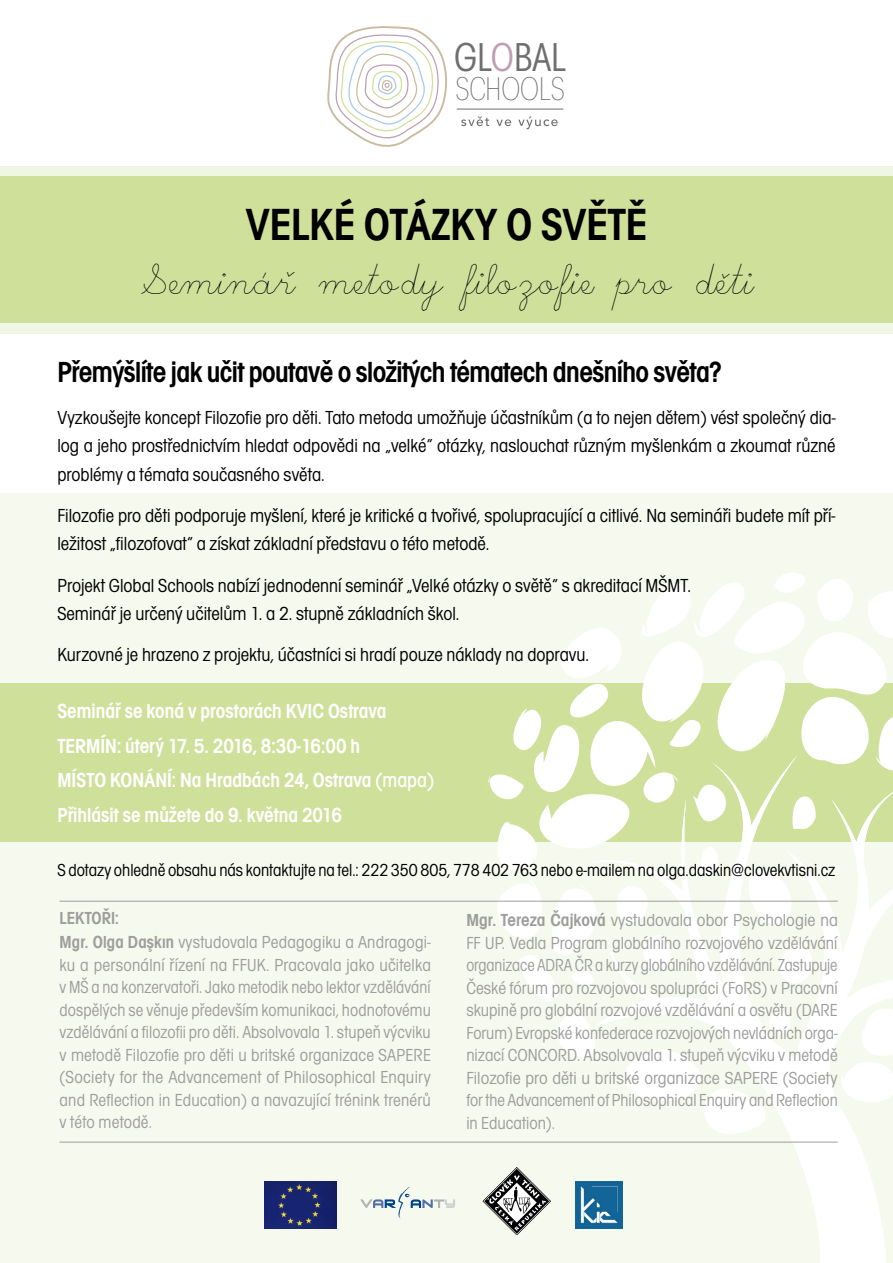
<style>
.page{position:relative;width:893px;height:1263px;background:#fff}
.page>*{position:absolute;margin:0;border:0;box-sizing:border-box;transform-origin:0 0}
.t1{font:46.5px "Avant Gar Got Itc TOT Dem Con";color:#000}
.t2{font:40.5px "Script S";letter-spacing:-.01em;color:#000}
.t3{font:condensed 37.8px "ITC Avant Garde Std";color:#706f6f}
.t4{font:200 condensed 30.9px "ITC Avant Garde Std";color:#706f6f}
.t5{font:30px "Avant Gar Got Itc TOT Dem Con";letter-spacing:-.02em;color:#000}
.t6{font:21px/34.5px "Avant Gar Got Itc TOT Dem Con";color:#fff}
.t7{font:19.5px/28.5px "Avant Gar Got Itc TOT Boo Con";color:#000}
.t8{font:18px/22.5px "Avant Gar Got Itc TOT Boo Con";color:#9d9d9c;text-align:justify;scale:1.04 1}
.t9{font:18px/22.5px "Avant Gar Got Itc TOT Boo Con";color:#9d9d9c;text-align:justify}
.t10{font:18px "Avant Gar Got Itc TOT Boo Con";color:#000}
.t11{font:18px "Avant Gar Got Itc TOT Dem Con";color:#9d9d9c}
.s1{color:#bf9eaf}
.s2{font-family:"Avant Gar Got Itc TOT Med Con"}
.s3{font-family:"Avant Gar Got Itc TOT Dem Con"}
</style>
<div class="page">
<div style="left:0;top:493px;width:893px;height:770px;background:#f6f9ed"></div>
<div style="left:0;top:167px;width:893px;height:167px;background:#f1f6e4"></div>
<div style="left:0;top:176px;width:893px;height:147px;background:#cfe09b"></div>
<div style="left:0;top:684px;width:893px;height:158px;background:#cfe09b"></div>
<svg style="left:461px;top:116px;width:28px;height:10px"></svg>
<svg style="left:496px;top:119px;width:15px;height:7px"></svg>
<svg style="left:518px;top:116px;width:40px;height:13px"></svg>
<hr style="left:457px;top:109px;width:106px;height:1px;background:#706f6f">
<svg style="left:327px;top:26px;width:120px;height:121px"></svg>
<svg style="left:483px;top:573px;width:410px;height:484px"></svg>
<svg style="left:587px;top:755px;width:306px;height:508px"></svg>
<svg style="left:360px;top:1187px;width:95px;height:31px"></svg>
<svg style="left:482px;top:1167px;width:69px;height:68px"></svg>
<img style="left:575px;top:1181px;width:47px;height:47px">
<img style="left:265px;top:1181px;width:71px;height:47px">
<hr style="left:60px;top:901px;width:778px;height:1px;background:#9d9d9c">
<hr style="left:60px;top:1142px;width:778px;height:1px;background:#9d9d9c">
<h3 class="t3" style="left:454px;top:35px;width:113px">GL<span class="s1">O</span>BAL</h3>
<h3 class="t4" style="left:455px;top:71px;width:111px">SCHOOLS</h3>
<h1 class="t1" style="left:246px;top:197px;width:403px">VELKÉ OTÁZKY O SVĚTĚ</h1>
<h2 class="t2" style="left:140px;top:254px;width:615px">Seminář metody filozofie pro děti</h2>
<h3 class="t5" style="left:57px;top:355px;width:666px">Přemýšlíte jak učit poutavě o složitých tématech dnešního světa?</h3>
<p class="t7" style="left:57px;top:403px;width:780px;text-align:justify">Vyzkoušejte koncept Filozofie pro děti. Tato metoda umožňuje účastníkům (a to nejen dětem) vést společný dia&shy;log a jeho prostřednictvím hledat odpovědi na „velké“ otázky, naslouchat různým myšlenkám a zkoumat různé problémy a témata současného světa.</p>
<p class="t7" style="left:57px;top:501px;width:780px">Filozofie pro děti podporuje myšlení, které je kritické a tvořivé, spolupracující a citlivé. Na semináři budete mít pří&shy;ležitost „filozofovat“ a získat základní představu o této metodě.</p>
<p class="t7" style="left:57px;top:571px;width:635px">Projekt Global Schools nabízí jednodenní seminář „Velké otázky o světě“ s akreditací MŠMT.<br>Seminář je určený učitelům 1. a 2. stupně základních škol.</p>
<p class="t7" style="left:57px;top:641px;width:533px">Kurzovné je hrazeno z projektu, účastníci si hradí pouze náklady na dopravu.</p>
<p class="t6" style="left:57px;top:694px;width:378px">Seminář se koná v prostorách KVIC Ostrava TERMÍN: úterý 17. 5. 2016, 8:30-16:00 h<br>MÍSTO KONÁNÍ: Na Hradbách 24, Ostrava <span class="s2">(mapa)<br></span>Přihlásit se můžete do 9. května 2016</p>
<p class="t10" style="left:57px;top:860px;width:779px">S dotazy ohledně obsahu nás kontaktujte na tel.: 222 350 805, 778 402 763 nebo e-mailem na olga.daskin@clovekvtisni.cz</p>
<p class="t11" style="left:60px;top:908px;width:61px">LEKTOŘI:</p>
<p class="t9" style="left:60px;top:931px;width:373px"><span class="s3">Mgr. Olga Daşkın</span> vystudovala Pedagogiku a Andragogi&shy;ku a personální řízení na FFUK. Pracovala jako učitelka v MŠ a na konzervatoři. Jako metodik nebo lektor vzdělávání dospělých se věnuje především komunikaci, hodnotovému vzdělávání a filozofii pro děti. Absolvovala 1. stupeň výcviku v metodě Filozofie pro děti u britské organizace SAPERE (Society for the Advancement of Philosophical Enquiry and Reflection in Education) a navazující trénink trenérů v této metodě.</p>
<p class="t8" style="left:466px;top:909px;width:359px"><span class="s3">Mgr. Tereza Čajková</span> vystudovala obor Psychologie na FF UP. Vedla Program globálního rozvojového vzdělávání organizace ADRA ČR a kurzy globálního vzdělávání. Zastupuje České fórum pro rozvojovou spolupráci (FoRS) v Pracovní skupině pro globální rozvojové vzdělávání a osvětu (DARE Forum) Evropské konfederace rozvojových nevládních orga&shy;nizací CONCORD. Absolvovala 1. stupeň výcviku v metodě Filozofie pro děti u britské organizace SAPERE (Society for the Advancement of Philosophical Enquiry and Reflection in Education).</p>
</div>
